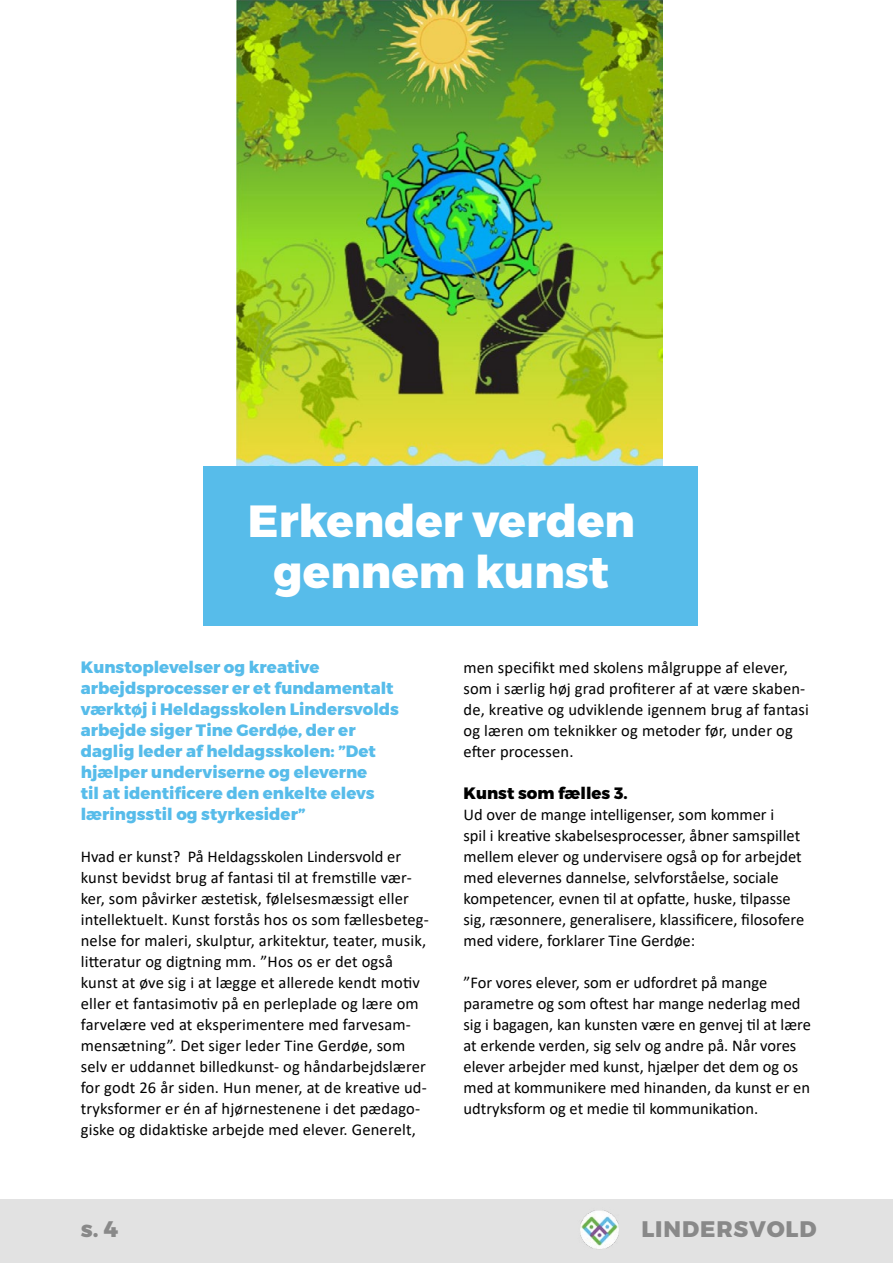
<style>
.page{position:relative;width:893px;height:1263px;background:#fff}
.page>*{position:absolute;margin:0;border:0;box-sizing:border-box;transform-origin:0 0}
.t1{font:45px/51px "Trueno Ex Bd";color:#fff;text-align:center}
.t2{font:22.5px "Trueno Ex Bd";letter-spacing:.04em;color:#898989}
.t3{font:16.5px/21px "Calibri";color:#000}
.t4{font:16.5px/21px "Trueno Ex Bd";color:#57bcea}
.t5{font:16.5px "Trueno Ex Bd";color:#000}
</style>
<div class="page">
<img style="left:237px;top:0;width:425px;height:466px">
<div style="left:203px;top:466px;width:495px;height:160px;background:#57bcea"></div>
<div style="left:0;top:1199px;width:893px;height:64px;background:#e2e2e2"></div>
<img style="left:580px;top:1210px;width:39px;height:39px">
<h1 class="t1" style="left:248px;top:496px;width:388px">Erkender verden gennem kunst</h1>
<p class="t4" style="left:81px;top:657px;width:320px">Kunstoplevelser og kreative arbejdsprocesser er et fundamentalt værktøj i Heldagsskolen Lindersvolds arbejde siger Tine Gerdøe, der er daglig leder af heldagsskolen: ”Det hjælper underviserne og eleverne<br>til at identificere den enkelte elevs læringsstil og styrkesider”</p>
<p class="t3" style="left:81px;top:845px;width:350px">Hvad er kunst? På Heldagsskolen Lindersvold er kunst bevidst brug af fantasi til at fremstille vær&shy;ker, som påvirker æstetisk, følelsesmæssigt eller intellektuelt. Kunst forstås hos os som fællesbeteg&shy;nelse for maleri, skulptur, arkitektur, teater, musik, litteratur og digtning mm. ”Hos os er det også kunst at øve sig i at lægge et allerede kendt motiv eller et fantasimotiv på en perleplade og lære om farvelære ved at eksperimentere med farvesam&shy;mensætning”. Det siger leder Tine Gerdøe, som selv er uddannet billedkunst- og håndarbejdslærer for godt 26 år siden. Hun mener, at de kreative ud&shy;tryksformer er én af hjørnestenene i det pædago&shy;giske og didaktiske arbejde med elever. Generelt,</p>
<p class="t3" style="left:463px;top:656px;width:347px">men specifikt med skolens målgruppe af elever, som i særlig høj grad profiterer af at være skaben&shy;de, kreative og udviklende igennem brug af fantasi og læren om teknikker og metoder før, under og efter processen.</p>
<p class="t5" style="left:463px;top:782px;width:166px">Kunst som fælles 3.</p>
<p class="t3" style="left:463px;top:803px;width:342px">Ud over de mange intelligenser, som kommer i<br>spil i kreative skabelsesprocesser, åbner samspillet mellem elever og undervisere også op for arbejdet med elevernes dannelse, selvforståelse, sociale kompetencer, evnen til at opfatte, huske, tilpasse sig, ræsonnere, generalisere, klassificere, filosofere med videre, forklarer Tine Gerdøe:</p>
<p class="t3" style="left:463px;top:971px;width:349px">”For vores elever, som er udfordret på mange parametre og som oftest har mange nederlag med sig i bagagen, kan kunsten være en genvej til at lære at erkende verden, sig selv og andre på. Når vores elever arbejder med kunst, hjælper det dem og os med at kommunikere med hinanden, da kunst er en udtryksform og et medie til kommunikation.</p>
<h2 class="t2" style="left:81px;top:1215px;width:39px">s. 4</h2>
<h2 class="t2" style="left:641px;top:1215px;width:177px">LINDERSVOLD</h2>
</div>
